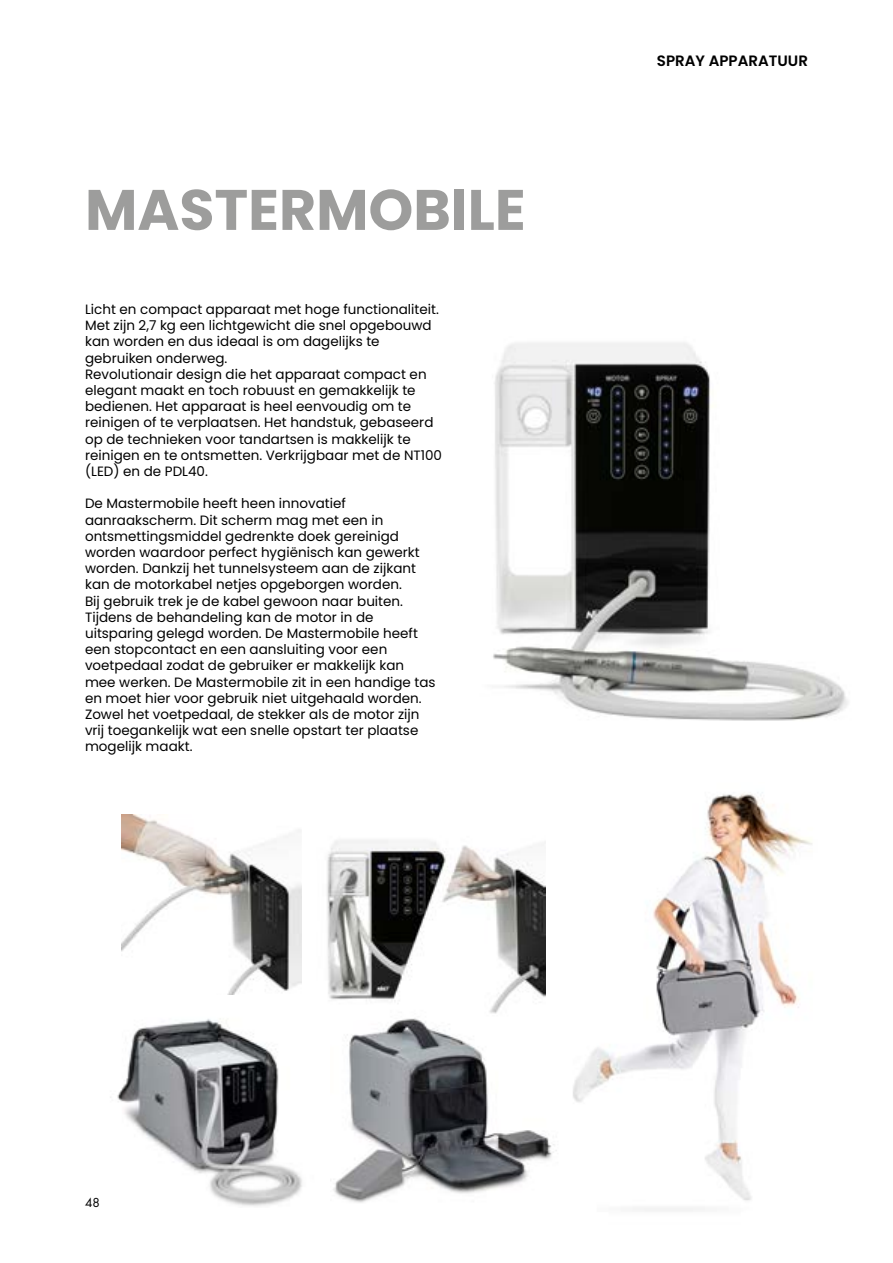
<style>
.page{position:relative;width:893px;height:1263px;background:#fff}
.page>*{position:absolute;margin:0;border:0;box-sizing:border-box;transform-origin:0 0}
.t1{font:700 57px "Poppins";color:#9d9d9c}
.t2{font:600 15px "Poppins";color:#000}
.t3{font:13.5px/16.2px "Poppins";color:#000}
.t4{font:12px "Futura";color:#000}
</style>
<div class="page">
<img style="left:493px;top:342px;width:355px;height:379px">
<img style="left:545px;top:792px;width:267px;height:419px">
<img style="left:337px;top:998px;width:225px;height:206px">
<img style="left:110px;top:1018px;width:227px;height:188px">
<img style="left:316px;top:840px;width:229px;height:190px">
<img style="left:121px;top:814px;width:181px;height:181px">
<h1 class="t1" style="left:85px;top:177px;width:442px">MASTERMOBILE</h1>
<p class="t3" style="left:85px;top:301px;width:359px">Licht en compact apparaat met hoge functionaliteit.<br>Met zijn 2,7 kg een lichtgewicht die snel opgebouwd kan worden en dus ideaal is om dagelijks te gebruiken onderweg.<br>Revolutionair design die het apparaat compact en elegant maakt en toch robuust en gemakkelijk te bedienen. Het apparaat is heel eenvoudig om te reinigen of te verplaatsen. Het handstuk, gebaseerd op de technieken voor tandartsen is makkelijk te reinigen en te ontsmetten. Verkrijgbaar met de NT100 (LED) en de PDL40.</p>
<p class="t3" style="left:85px;top:496px;width:352px">De Mastermobile heeft heen innovatief aanraakscherm. Dit scherm mag met een in ontsmettingsmiddel gedrenkte doek gereinigd worden waardoor perfect hygiënisch kan gewerkt worden. Dankzij het tunnelsysteem aan de zijkant kan de motorkabel netjes opgeborgen worden.<br>Bij gebruik trek je de kabel gewoon naar buiten.<br>Tijdens de behandeling kan de motor in de uitsparing gelegd worden. De Mastermobile heeft een stopcontact en een aansluiting voor een voetpedaal zodat de gebruiker er makkelijk kan mee werken. De Mastermobile zit in een handige tas en moet hier voor gebruik niet uitgehaald worden.<br>Zowel het voetpedaal, de stekker als de motor zijn vrij toegankelijk wat een snelle opstart ter plaatse mogelijk maakt.</p>
<p class="t2" style="left:657px;top:52px;width:152px">SPRAY APPARATUUR</p>
<p class="t4" style="left:85px;top:1195px;width:16px">48</p>
</div>
